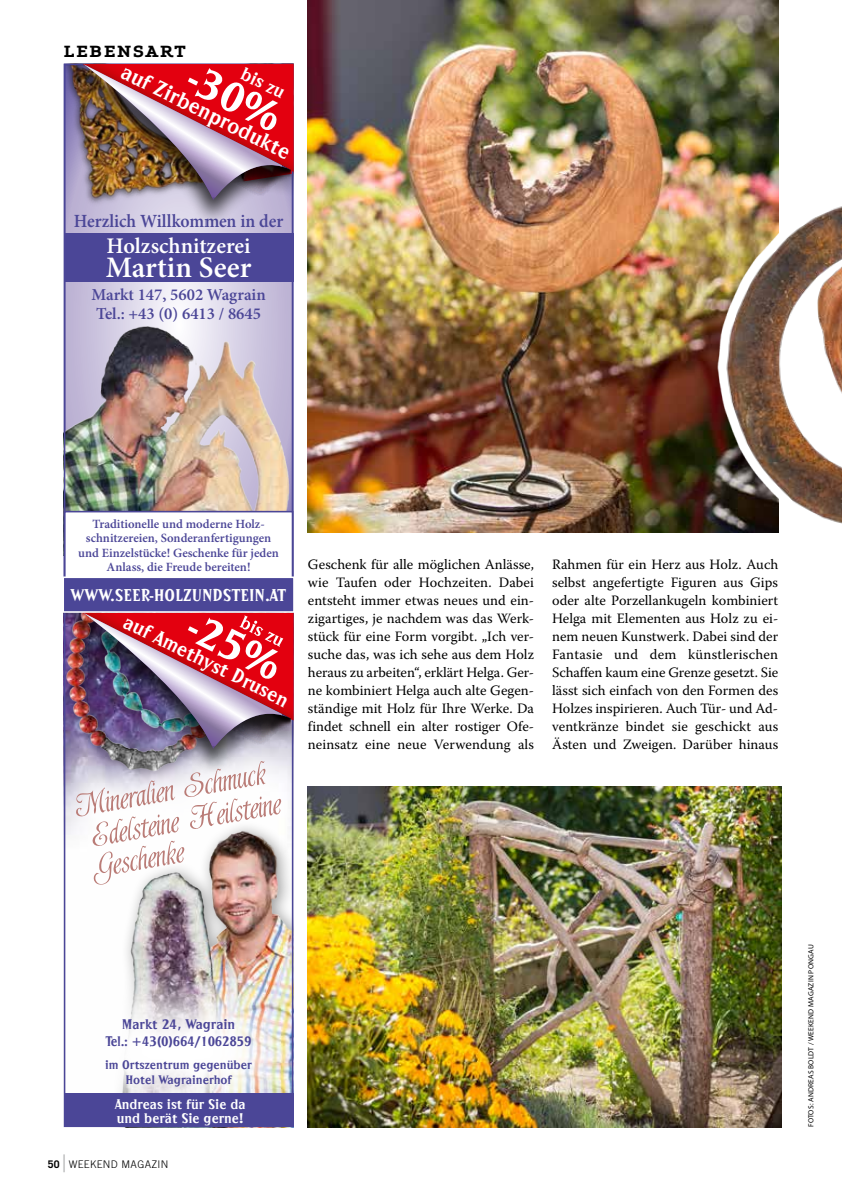
<style>
.page{position:relative;width:842px;height:1191px;background:#fff}
.page>*{position:absolute;margin:0;border:0;box-sizing:border-box;transform-origin:0 0}
.t1{font:44.1px "Sprocket BT";color:#fff}
.t2{font:600 29.7px "Minion Pro";color:#fff}
.t3{font:700 24px "Trade Gothic LT Std";color:#b1b2b3;scale:.4 1}
.t4{font:600 22.35px "Minion Pro";color:#fff}
.t5{font:22.05px "Sprocket BT";color:#fff}
.t6{font:20.55px "Sprocket BT";color:#fff}
.t7{font:600 18.6px "Minion Pro";color:#4b4697;scale:.95 1}
.t8{font:18.6px "Sprocket BT";color:#fff}
.t9{font:17.4px "Sprocket BT";color:#fff}
.t10{font:600 16.8px/18.6px "Minion Pro";color:#4b4697}
.t11{font:700 15px "Apex Serif";letter-spacing:.1em;color:#000;scale:1.2 1}
.t12{font:14.25px/18px "Warnock Pro";letter-spacing:.005em;color:#000;text-align:justify}
.t13{font:14.25px/17px "Sprocket BT";letter-spacing:-.02em;color:#4b4697;text-align:center}
.t14{font:14.25px/14.2px "Sprocket BT";color:#fff}
.t15{font:600 12.6px/14.2px "Minion Pro";color:#4b4697;text-align:center}
.t16{font:12.6px/15.1px "Sprocket BT";color:#4b4697;text-align:center}
.t17{font:300 10.5px "Trade Gothic LT Std";letter-spacing:.03em;color:#000}
.t18{font:700 10.5px "Trade Gothic LT Std";color:#000}
.t19{font:7.5px "Myriad Pro";letter-spacing:.02em;color:#000}
</style>
<div class="page">
<img style="left:308px;top:0;width:470px;height:533px">
<svg style="left:67px;top:227px;width:223px;height:94px;background:#d9d3e7"></svg>
<div style="left:64px;top:233px;width:229px;height:49px;background:#4b4697"></div>
<img style="left:67px;top:321px;width:223px;height:189px">
<svg style="left:67px;top:776px;width:215px;height:59px"></svg>
<svg style="left:76px;top:776px;width:205px;height:109px"></svg>
<img style="left:100px;top:822px;width:190px;height:133px">
<img style="left:121px;top:955px;width:169px;height:138px">
<div style="left:65px;top:1093px;width:228px;height:34px;background:#4b4697"></div>
<img style="left:207px;top:227px;width:84px;height:6px">
<div style="left:66px;top:64px;width:227px;height:163px;background:#000;opacity:.75"></div>
<img style="left:83px;top:64px;width:210px;height:136px">
<img style="left:207px;top:776px;width:84px;height:12px">
<div style="left:66px;top:607px;width:227px;height:169px;background:#000;opacity:.75"></div>
<img style="left:64px;top:510px;width:229px;height:239px">
<img style="left:720px;top:185px;width:122px;height:348px">
<img style="left:308px;top:787px;width:474px;height:340px">
<p class="t11" style="left:64px;top:41px;width:103px">LEBENSART</p>
<h3 class="t8" style="left:248px;top:62px;width:48px;rotate:27deg">bis zu</h3>
<h3 class="t5" style="left:129px;top:57px;width:187px;rotate:27deg">auf Zirbenprodukte</h3>
<h1 class="t1" style="left:202px;top:51px;width:100px;rotate:26deg">-30%</h1>
<h3 class="t7" style="left:74px;top:210px;width:222px">Herzlich Willkommen in der</h3>
<h3 class="t4" style="left:107px;top:233px;width:145px">Holzschnitzerei</h3>
<h2 class="t2" style="left:106px;top:250px;width:147px">Martin Seer</h2>
<p class="t10" style="left:91px;top:286px;width:176px">Markt 147, 5602 Wagrain<br>Tel.: +43 (0) 6413 / 8645</p>
<p class="t15" style="left:78px;top:517px;width:202px">Traditionelle und moderne Holz&shy;schnitzereien, Sonderanfertigungen und Einzelstücke! Geschenke für jeden Anlass, die Freude bereiten!</p>
<p class="t9" style="left:71px;top:584px;width:217px">WWW.SEER-HOLZUNDSTEIN.AT</p>
<h1 class="t1" style="left:202px;top:599px;width:100px;rotate:26deg">-25%</h1>
<h3 class="t6" style="left:130px;top:609px;width:183px;rotate:26deg">auf Amethyst Drusen</h3>
<p class="t12" style="left:308px;top:555px;width:228px">Geschenk für alle möglichen Anlässe, wie Taufen oder Hochzeiten. Dabei entsteht immer etwas neues und ein&shy;zigartiges, je nachdem was das Werk&shy;stück für eine Form vorgibt. „Ich ver&shy;suche das, was ich sehe aus dem Holz heraus zu arbeiten“, erklärt Helga. Ger&shy;ne kombiniert Helga auch alte Gegen&shy;ständige mit Holz für Ihre Werke. Da findet schnell ein alter rostiger Ofe&shy;neinsatz eine neue Verwendung als</p>
<p class="t12" style="left:552px;top:555px;width:228px">Rahmen für ein Herz aus Holz. Auch selbst angefertigte Figuren aus Gips oder alte Porzellankugeln kombiniert Helga mit Elementen aus Holz zu ei&shy;nem neuen Kunstwerk. Dabei sind der Fantasie und dem künstlerischen Schaffen kaum eine Grenze gesetzt. Sie lässt sich einfach von den Formen des Holzes inspirieren. Auch Tür- und Ad&shy;ventkränze bindet sie geschickt aus Ästen und Zweigen. Darüber hinaus</p>
<p class="t13" style="left:106px;top:1015px;width:148px">Markt 24, Wagrain<br>Tel.: +43(0)664/1062859</p>
<p class="t16" style="left:105px;top:1056px;width:148px">im Ortszentrum gegenüber<br>Hotel Wagrainerhof</p>
<p class="t14" style="left:115px;top:1096px;width:132px">Andreas ist für Sie da und berät Sie gerne!</p>
<p class="t18" style="left:48px;top:1157px;width:13px">50</p>
<h3 class="t3" style="left:63px;top:1148px;width:7px">|</h3>
<p class="t17" style="left:69px;top:1157px;width:101px">WEEKEND MAGAZIN</p>
<p class="t19" style="left:806px;top:1127px;width:184px;rotate:-90deg">FOTOS: ANDREAS BOLDT / WEEKEND MAGAZIN PONGAU</p>
</div>
